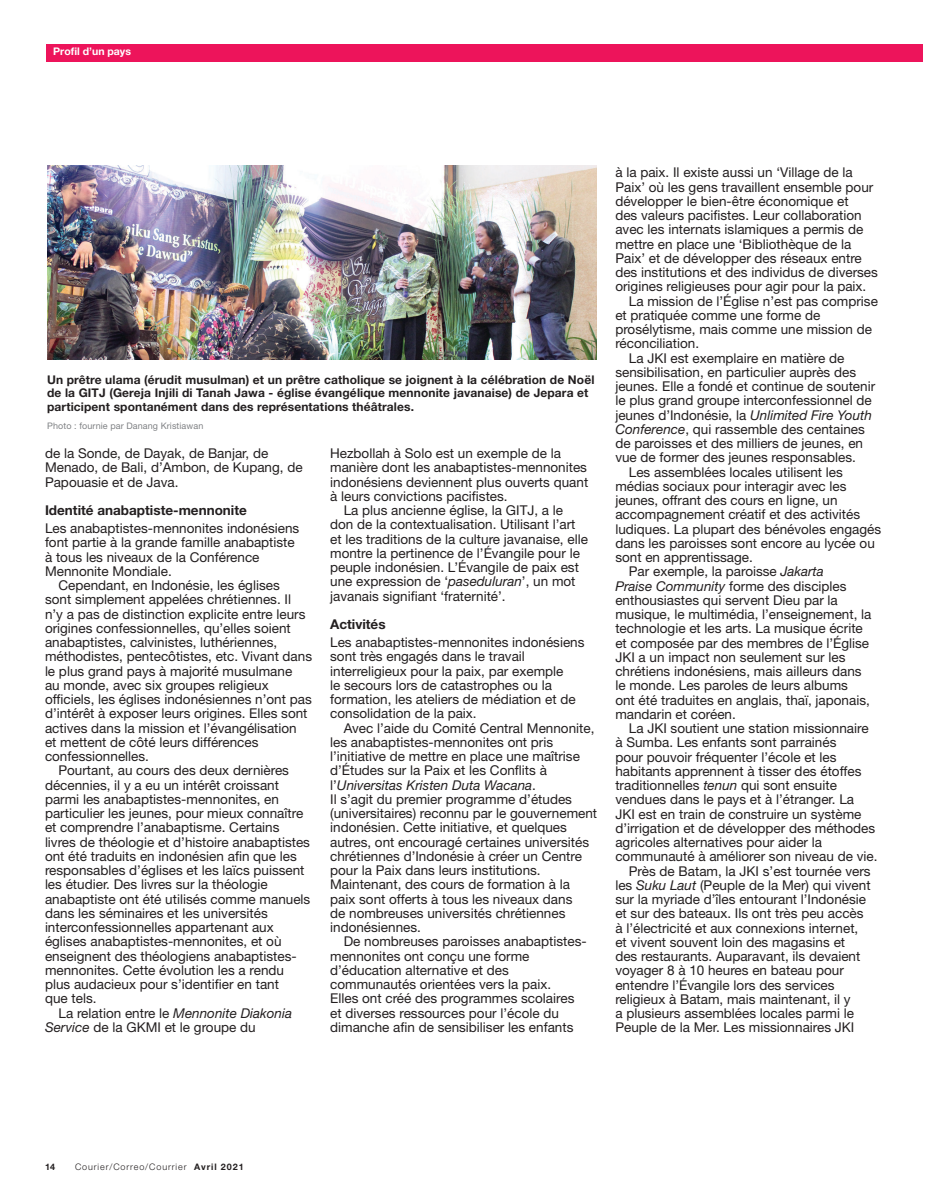
<style>
.page{position:relative;width:927px;height:1197px;background:#fff}
.page>*{position:absolute;margin:0;border:0;box-sizing:border-box;transform-origin:0 0}
.Body_Text_9_10{font:13.5px/14.2px "Helvetica Neue LT Std";color:#231f20}
.Body_Text_9_10-2{font:700 13.5px "Helvetica Neue LT Std";color:#231f20}
.Captions{font:700 12px/13.5px "Helvetica Neue LT Std";letter-spacing:.01em;color:#231f20}
.t1{font:700 10.5px "Helvetica Neue";color:#fff}
.t2{font:300 9px "Helvetica Neue LT Std";letter-spacing:.1em;color:#231f20}
.photo_credit{font:9px "Helvetica Neue LT Std";letter-spacing:.01em;color:#808285}
.t3{font:700 9px "Helvetica Neue LT Std";color:#231f20}
.s1{font-style:italic}
.s2{font-weight:700}
</style>
<div class="page">
<div style="left:46px;top:44px;width:876px;height:17px;background:#ed145b"></div>
<img style="left:47px;top:166px;width:549px;height:194px">
<p class="t1" style="left:53px;top:45px;width:79px">Profil d’un pays</p>
<p class="Captions" style="left:47px;top:372px;width:549px">Un prêtre ulama (érudit musulman) et un prêtre catholique se joignent à la célébration de Noël de la GITJ (Gereja Injili di Tanah Jawa - église évangélique mennonite javanaise) de Jepara et participent spontanément dans des représentations théâtrales.</p>
<p class="photo_credit" style="left:47px;top:420px;width:158px">Photo : fournie par Danang Kristiawan</p>
<p class="Body_Text_9_10" style="left:45px;top:446px;width:259px">de la Sonde, de Dayak, de Banjar, de<br>Menado, de Bali, d’Ambon, de Kupang, de<br>Papouasie et de Java.</p>
<p class="Body_Text_9_10-2" style="left:45px;top:502px;width:203px">Identité anabaptiste-mennonite</p>
<p class="Body_Text_9_10" style="left:45px;top:521px;width:256px">Les anabaptistes-mennonites indonésiens font partie à la grande famille anabaptiste à tous les niveaux de la Conférence Mennonite Mondiale.</p>
<p class="Body_Text_9_10" style="left:45px;top:578px;width:269px;text-indent:14px">Cependant, en Indonésie, les églises<br>sont simplement appelées chrétiennes. Il n’y a pas de distinction explicite entre leurs origines confessionnelles, qu’elles soient anabaptistes, calvinistes, luthériennes, méthodistes, pentecôtistes, etc. Vivant dans le plus grand pays à majorité musulmane<br>au monde, avec six groupes religieux officiels, les églises indonésiennes n’ont pas d’intérêt à exposer leurs origines. Elles sont actives dans la mission et l’évangélisation<br>et mettent de côté leurs différences confessionnelles.</p>
<p class="Body_Text_9_10" style="left:45px;top:763px;width:267px;text-indent:14px">Pourtant, au cours des deux dernières décennies, il y a eu un intérêt croissant parmi les anabaptistes-mennonites, en particulier les jeunes, pour mieux connaître et comprendre l’anabaptisme. Certains livres de théologie et d’histoire anabaptistes ont été traduits en indonésien afin que les responsables d’églises et les laïcs puissent les étudier. Des livres sur la théologie anabaptiste ont été utilisés comme manuels dans les séminaires et les universités interconfessionnelles appartenant aux églises anabaptistes-mennonites, et où enseignent des théologiens anabaptistes&shy;mennonites. Cette évolution les a rendu plus audacieux pour s’identifier en tant<br>que tels.</p>
<p class="Body_Text_9_10" style="left:45px;top:1005px;width:249px;text-indent:14px">La relation entre le <span class="s1">Mennonite Diakonia<br>Service</span> de la GKMI et le groupe du</p>
<p class="Body_Text_9_10" style="left:330px;top:446px;width:260px">Hezbollah à Solo est un exemple de la manière dont les anabaptistes-mennonites indonésiens deviennent plus ouverts quant à leurs convictions pacifistes.</p>
<p class="Body_Text_9_10" style="left:330px;top:503px;width:259px;text-indent:14px">La plus ancienne église, la GITJ, a le don de la contextualisation. Utilisant l’art et les traditions de la culture javanaise, elle montre la pertinence de l’Évangile pour le peuple indonésien. L’Évangile de paix est une expression de ‘<span class="s1">paseduluran</span>’, un mot javanais signifiant ‘fraternité’.</p>
<p class="Body_Text_9_10-2" style="left:330px;top:616px;width:57px">Activités</p>
<p class="Body_Text_9_10" style="left:330px;top:635px;width:256px">Les anabaptistes-mennonites indonésiens sont très engagés dans le travail interreligieux pour la paix, par exemple<br>le secours lors de catastrophes ou la formation, les ateliers de médiation et de consolidation de la paix.</p>
<p class="Body_Text_9_10" style="left:330px;top:720px;width:269px;text-indent:14px">Avec l’aide du Comité Central Mennonite, les anabaptistes-mennonites ont pris l’initiative de mettre en place une maîtrise d’Études sur la Paix et les Conflits à l’<span class="s1">Universitas Kristen Duta Wacana</span>.<br>Il s’agit du premier programme d’études (universitaires) reconnu par le gouvernement indonésien. Cette initiative, et quelques autres, ont encouragé certaines universités chrétiennes d’Indonésie à créer un Centre pour la Paix dans leurs institutions.<br>Maintenant, des cours de formation à la paix sont offerts à tous les niveaux dans<br>de nombreuses universités chrétiennes indonésiennes.</p>
<p class="Body_Text_9_10" style="left:330px;top:934px;width:258px;text-indent:14px">De nombreuses paroisses anabaptistes&shy;mennonites ont conçu une forme d’éducation alternative et des communautés orientées vers la paix.<br>Elles ont créé des programmes scolaires et diverses ressources pour l’école du dimanche afin de sensibiliser les enfants</p>
<p class="Body_Text_9_10" style="left:615px;top:165px;width:264px">à la paix. Il existe aussi un ‘Village de la Paix’ où les gens travaillent ensemble pour développer le bien-être économique et<br>des valeurs pacifistes. Leur collaboration avec les internats islamiques a permis de mettre en place une ‘Bibliothèque de la Paix’ et de développer des réseaux entre des institutions et des individus de diverses origines religieuses pour agir pour la paix.</p>
<p class="Body_Text_9_10" style="left:615px;top:294px;width:264px;text-indent:14px">La mission de l’Église n’est pas comprise et pratiquée comme une forme de prosélytisme, mais comme une mission de réconciliation.</p>
<p class="Body_Text_9_10" style="left:615px;top:351px;width:261px;text-indent:14px">La JKI est exemplaire en matière de sensibilisation, en particulier auprès des jeunes. Elle a fondé et continue de soutenir le plus grand groupe interconfessionnel de jeunes d’Indonésie, la <span class="s1">Unlimited Fire Youth Conference</span>, qui rassemble des centaines de paroisses et des milliers de jeunes, en vue de former des jeunes responsables.</p>
<p class="Body_Text_9_10" style="left:615px;top:465px;width:267px;text-indent:14px">Les assemblées locales utilisent les médias sociaux pour interagir avec les jeunes, offrant des cours en ligne, un accompagnement créatif et des activités ludiques. La plupart des bénévoles engagés dans les paroisses sont encore au lycée ou sont en apprentissage.</p>
<p class="Body_Text_9_10" style="left:615px;top:564px;width:258px;text-indent:14px">Par exemple, la paroisse <span class="s1">Jakarta<br>Praise Community</span> forme des disciples enthousiastes qui servent Dieu par la musique, le multimédia, l’enseignement, la technologie et les arts. La musique écrite et composée par des membres de l’Église JKI a un impact non seulement sur les chrétiens indonésiens, mais ailleurs dans le monde. Les paroles de leurs albums<br>ont été traduites en anglais, thaï, japonais, mandarin et coréen.</p>
<p class="Body_Text_9_10" style="left:615px;top:721px;width:264px;text-indent:14px">La JKI soutient une station missionnaire à Sumba. Les enfants sont parrainés<br>pour pouvoir fréquenter l’école et les habitants apprennent à tisser des étoffes traditionnelles <span class="s1">tenun</span> qui sont ensuite vendues dans le pays et à l’étranger. La<br>JKI est en train de construire un système d’irrigation et de développer des méthodes agricoles alternatives pour aider la communauté à améliorer son niveau de vie.</p>
<p class="Body_Text_9_10" style="left:615px;top:864px;width:257px;text-indent:14px">Près de Batam, la JKI s’est tournée vers les <span class="s1">Suku Laut</span> (Peuple de la Mer) qui vivent sur la myriade d’îles entourant l’Indonésie et sur des bateaux. Ils ont très peu accès à l’électricité et aux connexions internet, et vivent souvent loin des magasins et<br>des restaurants. Auparavant, ils devaient voyager 8 à 10 heures en bateau pour entendre l’Évangile lors des services religieux à Batam, mais maintenant, il y<br>a plusieurs assemblées locales parmi le Peuple de la Mer. Les missionnaires JKI</p>
<p class="t3" style="left:45px;top:1161px;width:12px">14</p>
<p class="t2" style="left:75px;top:1161px;width:170px">Courier/Correo/Courrier <span class="s2">Avril 2021</span></p>
</div>
